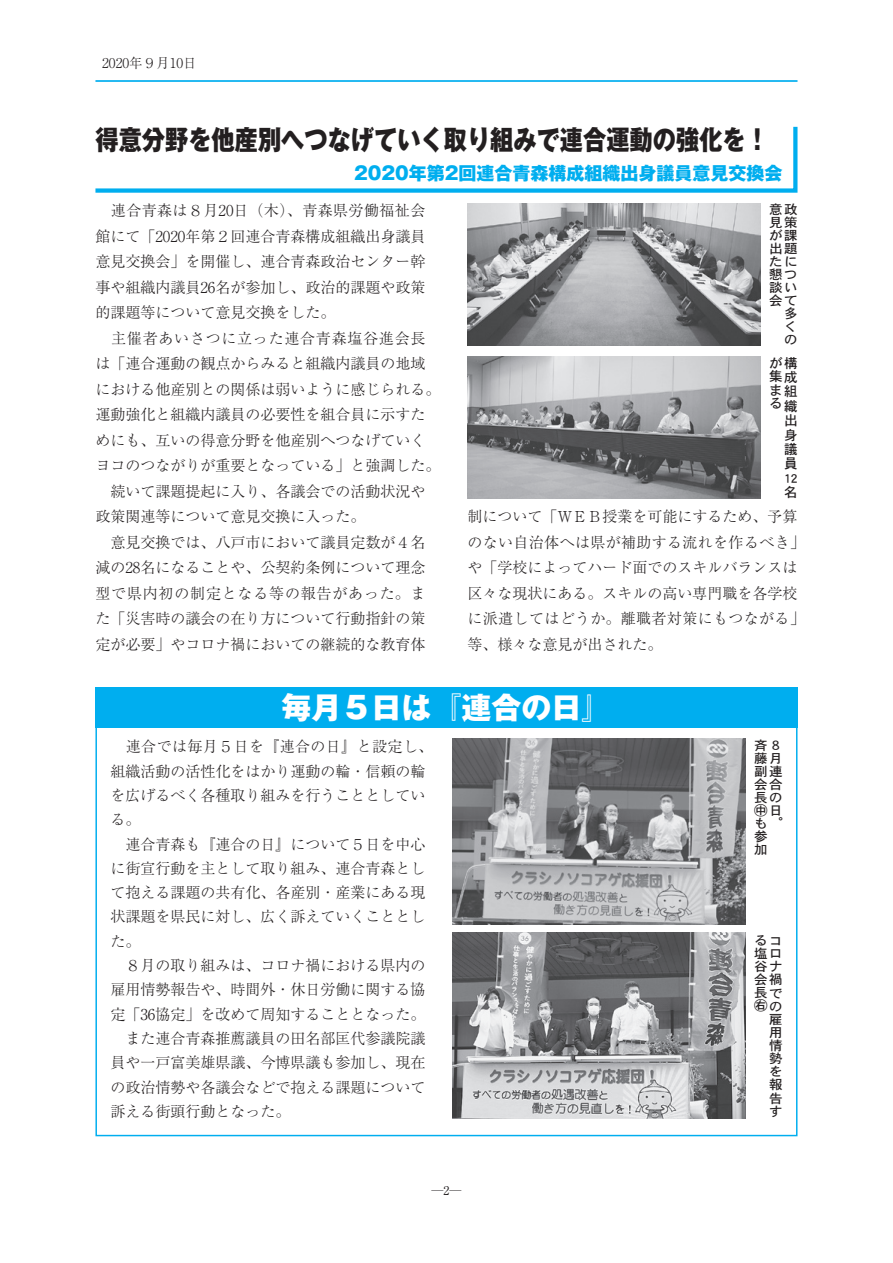
<style>
.page{position:relative;width:893px;height:1263px;background:#fff}
.page>*{position:absolute;margin:0;border:0;box-sizing:border-box;transform-origin:0 0}
.t1{font:800 30px "Gothic MB101 Pro";color:#fff}
.t2{font:800 27px "Gothic MB101 Pro";color:#231f20;scale:.86 1}
.t3{font:800 18px "Gothic MB101 Pro";color:#00aeef}
.t4{font:300 15px/25.5px "Ryumin Pro";color:#231f20}
.t5{font:13.5px/14.4px "DFHS Gothic Std W5";color:#231f20;text-align:right}
.t6{font:300 13.5px "Ryumin Pro";color:#231f20}
.t7{font:12.9px/12.9px "DFHS Gothic Std W5";color:#231f20;text-align:right;scale:1.04 1}
.t8{font:300 12px "Ryumin Pro";color:#231f20}
.s1{font-weight:400}
</style>
<div class="page">
<svg style="left:95px;top:126px;width:703px;height:67px"></svg>
<div style="left:95px;top:688px;width:702px;height:40px;background:#00aeef"></div>
<img style="left:467px;top:203px;width:294px;height:143px">
<img style="left:467px;top:356px;width:294px;height:143px">
<img style="left:452px;top:739px;width:294px;height:186px">
<img style="left:452px;top:932px;width:294px;height:186px">
<hr style="left:95px;top:80px;width:702px;height:2px;background:#00aeef">
<p class="t6" style="left:102px;top:52px;width:96px">2020年９月10日</p>
<h2 class="t2" style="left:95px;top:118px;width:785px">得意分野を他産別へつなげていく取り組みで連合運動の強化を！</h2>
<p class="t3" style="left:354px;top:158px;width:430px">2020年第2回連合青森構成組織出身議員意見交換会</p>
<p class="t4" style="left:95px;top:197px;width:346px">　連合青森は８月20日（木）、青森県労働福祉会館にて「2020年第２回連合青森構成組織出身議員意見交換会」を開催し、連合青森政治センター幹事や組織内議員26名が参加し、政治的課題や政策的課題等について意見交換をした。<br>　主催者あいさつに立った連合青森塩谷進会長は「連合運動の観点からみると組織内議員の地域における他産別との関係は弱いように感じられる。運動強化と組織内議員の必要性を組合員に示すためにも、互いの得意分野を他産別へつなげていくヨコのつながりが重要となっている」と強調した。　続いて課題提起に入り、各議会での活動状況や政策関連等について意見交換に入った。<br>　意見交換では、八戸市において議員定数が４名減の28名になることや、公契約条例について理念型で県内初の制定となる等の報告があった。また「災害時の議会の在り方について行動指針の策定が必要」やコロナ禍においての継続的な教育体</p>
<p class="t7" style="left:769px;top:203px;width:28px">意政見策が課出題たに懇つ談い会て多<br>く<br>の</p>
<p class="t5" style="left:769px;top:356px;width:30px">が構集成組織出<br>身議員<br>12名</p>
<p class="t5" style="left:769px;top:383px;width:13px;line-height:13.5px;text-align:left">まる</p>
<p class="t4" style="left:467px;top:503px;width:339px">制について「ＷＥＢ授業を可能にするため、予算のない自治体へは県が補助する流れを作るべき」や「学校によってハード面でのスキルバランスは区々な現状にある。スキルの高い専門職を各学校に派遣してはどうか。離職者対策にもつながる」等、様々な意見が出された。</p>
<h1 class="t1" style="left:281px;top:683px;width:332px">毎月５日は『連合の日』</h1>
<p class="t4" style="left:110px;top:733px;width:324px;line-height:24.3px">　連合では毎月５日を『連合の日』と設定し、組織活動の活性化をはかり運動の輪・信頼の輪を広げるべく各種取り組みを行うこととしている。<br>　連合青森も『連合の日』について５日を中心に街宣行動を主として取り組み、連合青森として抱える課題の共有化、各産別・産業にある現状課題を県民に対し、広く訴えていくこととした。<br>　８月の取り組みは、コロナ禍における県内の雇用情勢報告や、時間外・休日労働に関する協定「36協定」を改めて周知することとなった。　また連合青森推薦議員の田名部匡代参議院議員や一戸富美雄県議、今博県議も参加し、現在の政治情勢や各議会などで抱える課題について訴える街頭行動となった。</p>
<p class="t8" style="left:431px;top:1181px;width:31px">─<span class="s1">2</span>─</p>
<p class="t7" style="left:754px;top:739px;width:29px;text-align:left">斉８藤月副連会合長の㊥日も。参加</p>
<p class="t7" style="left:754px;top:933px;width:29px">るコ塩ロ谷ナ会禍長で㊨の雇<br>用<br>情勢を報告す</p>
</div>
